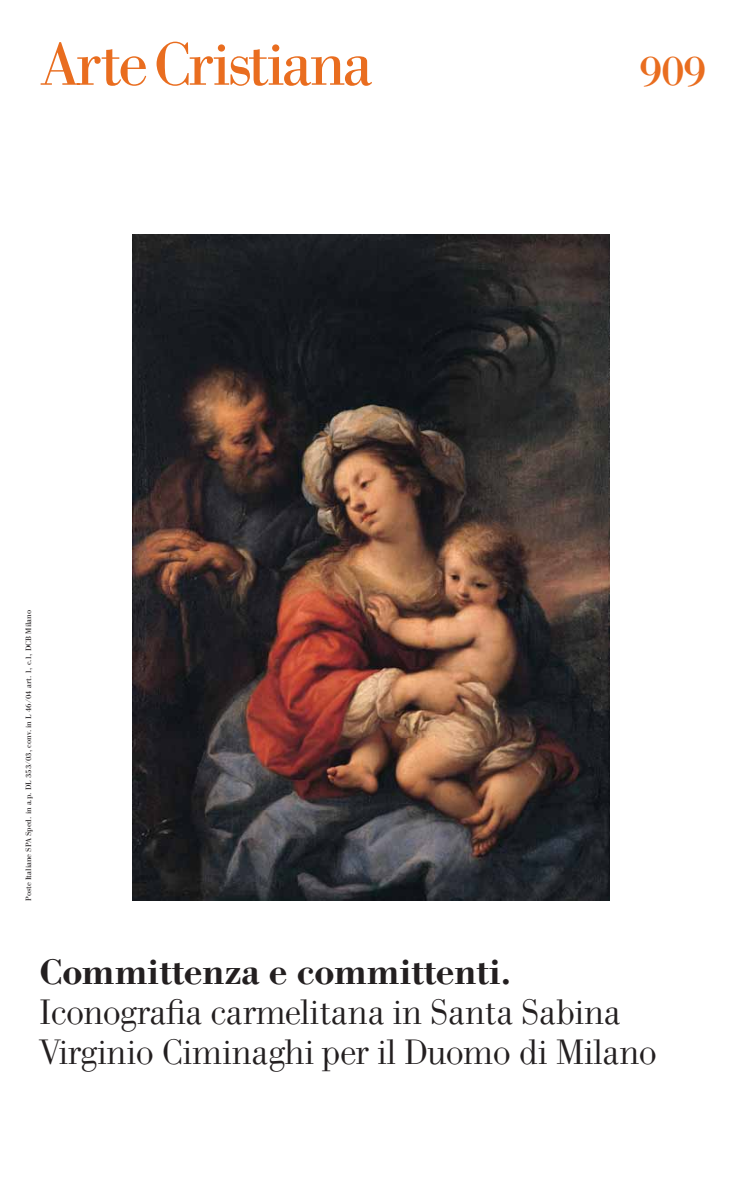
<style>
.page{position:relative;width:742px;height:1201px;background:#fff}
.page>*{position:absolute;margin:0;border:0;box-sizing:border-box;transform-origin:0 0}
.t1{font:41.25px "AT Our Bodoni";color:#e96d1f}
.t2{font:300 35px/40px "AT Our Bodoni";letter-spacing:-.01em;color:#231f20}
.t3{font:500 35px "AT Our Bodoni";letter-spacing:-.01em;color:#231f20}
.t4{font:7.75px "AT Our Bodoni";color:#231f20}
</style>
<div class="page">
<svg style="left:41px;top:42px;width:331px;height:44px"></svg>
<img style="left:132px;top:234px;width:477px;height:666px">
<p class="t4" style="left:24px;top:900px;width:292px;rotate:-90deg">Poste Italiane SPA Sped. in a.p. DL 353/03, conv. in L 46/04 art. 1, c.1, DCB Milano</p>
<p class="t1" style="left:639px;top:46px;width:69px">909</p>
<p class="t3" style="left:40px;top:950px;width:473px">Committenza e committenti.</p>
<p class="t2" style="left:40px;top:992px;width:619px">Iconografia carmelitana in Santa Sabina<br>Virginio Ciminaghi per il Duomo di Milano</p>
</div>
